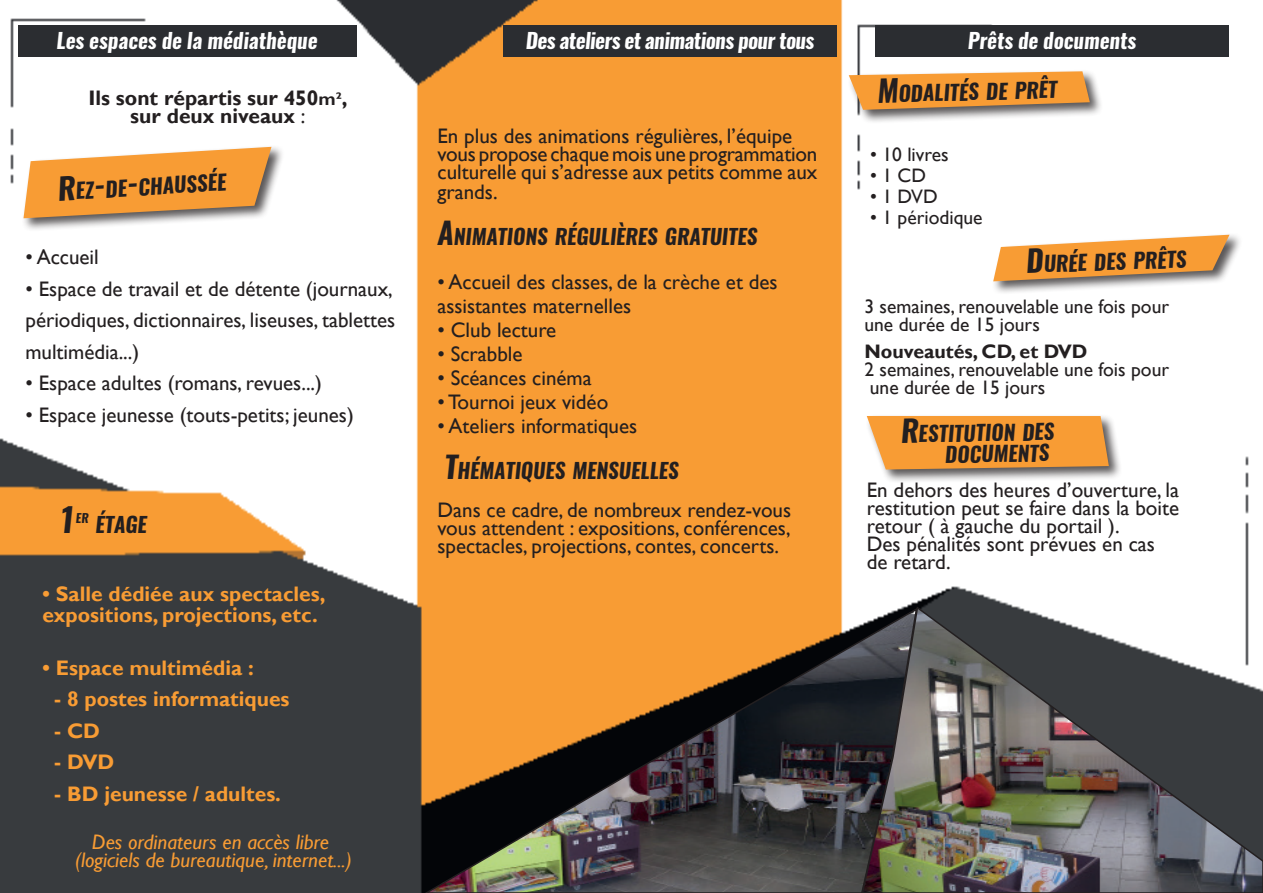
<style>
.page{position:relative;width:1263px;height:893px;background:#fff}
.page>*{position:absolute;margin:0;border:0;box-sizing:border-box;transform-origin:0 0}
.t1{font:italic 700 33px "Oswald";color:#231f20}
.t2{font:21px/18px "Gill Sans";color:#231f20}
.t3{font:italic 700 21px/21px "Oswald";color:#231f20;text-align:right}
.t4{font:700 21px/21px "Gill Sans";color:#f89c34}
.t5{font:italic 21px/18px "Gill Sans";color:#f89c34;text-align:center}
.t6{font:italic 700 21px "Oswald";color:#fff}
.t7{font:700 21px/18px "Gill Sans";color:#231f20;text-align:center}
.t8{font:italic 700 21px "Oswald";letter-spacing:-.025em;color:#fff}
.t9{font:19.5px/18px "Gill Sans";color:#231f20}
.t10{font:700 19.5px "Gill Sans";color:#231f20}
.t11{font:italic 700 12.3px "Oswald";color:#231f20}
.s1{font-size:18px}
.s2{font-weight:400}
.s3{font-size:30px}
</style>
<div class="page">
<img style="left:0;top:0;width:1249px;height:893px">
<div style="left:18px;top:25px;width:338px;height:31px;background:#2b2d31"></div>
<div style="left:503px;top:25px;width:334px;height:31px;background:#2b2d31"></div>
<div style="left:875px;top:25px;width:354px;height:31px;background:#2b2d31"></div>
<svg style="left:421px;top:607px;width:439px;height:286px;background:#7e5b34"></svg>
<img style="left:860px;top:606px;width:403px;height:287px">
<div style="left:22px;top:145px;width:263px;height:87px;background:#231f20;opacity:.75"></div>
<svg style="left:23px;top:147px;width:248px;height:71px;background:#eda656"></svg>
<div style="left:847px;top:70px;width:256px;height:54px;background:#231f20;opacity:.75"></div>
<div style="left:991px;top:233px;width:252px;height:62px;background:#231f20;opacity:.75"></div>
<svg style="left:993px;top:235px;width:236px;height:46px;background:#e9a85e"></svg>
<div style="left:865px;top:414px;width:258px;height:70px;background:#231f20;opacity:.75"></div>
<svg style="left:867px;top:416px;width:242px;height:53px;background:#f39e3e"></svg>
<svg style="left:849px;top:71px;width:241px;height:39px;background:#e99f4b"></svg>
<p class="t6" style="left:57px;top:26px;width:262px">Les espaces de la médiathèque</p>
<p class="t8" style="left:526px;top:26px;width:290px">Des ateliers et animations pour tous</p>
<p class="t7" style="left:88px;top:90px;width:260px">Ils sont répartis sur 450<span class="s1">m²</span>, sur deux niveaux <span class="s2">:</span></p>
<p class="t3" style="left:57px;top:183px;width:170px;rotate:-4deg"><span class="s3">R</span>EZ<span class="s3">-</span>DE<span class="s3">-</span>CHAUSSÉE</p>
<p class="t2" style="left:26px;top:249px;width:75px">• Accueil</p>
<p class="t2" style="left:26px;top:273px;width:371px;line-height:31.5px">• Espace de travail et de détente (journaux, périodiques, dictionnaires, liseuses, tablettes multimédia...)</p>
<p class="t2" style="left:26px;top:375px;width:298px">• Espace adultes (romans, revues...)</p>
<p class="t2" style="left:26px;top:406px;width:330px">• Espace jeunesse (touts-petits; jeunes)</p>
<h1 class="t1" style="left:58px;top:497px;width:19px">1</h1>
<p class="t11" style="left:76px;top:510px;width:14px">ER</p>
<p class="t3" style="left:95px;top:515px;width:53px">ÉTAGE</p>
<p class="t4" style="left:43px;top:584px;width:284px">• Salle dédiée aux spectacles, expositions, projections, etc.</p>
<p class="t4" style="left:43px;top:658px;width:213px">• Espace multimédia :</p>
<p class="t4" style="left:54px;top:689px;width:237px">- 8 postes informatiques</p>
<p class="t4" style="left:54px;top:721px;width:47px">- CD</p>
<p class="t4" style="left:54px;top:752px;width:62px">- DVD</p>
<p class="t4" style="left:54px;top:784px;width:228px">- BD jeunesse / adultes.</p>
<p class="t5" style="left:75px;top:833px;width:278px">Des ordinateurs en accès libre (logiciels de bureautique, internet...)</p>
<p class="t2" style="left:437px;top:127px;width:381px;line-height:18.5px">En plus des animations régulières, l’équipe vous propose chaque mois une programmation culturelle qui s’adresse aux petits comme aux grands.</p>
<p class="t3" style="left:437px;top:227px;width:322px"><span class="s3">A</span>NIMATIONS RÉGULIÈRES GRATUITES</p>
<p class="t2" style="left:437px;top:270px;width:342px;line-height:24px">• Accueil des classes, de la crèche et des assistantes maternelles</p>
<p class="t2" style="left:437px;top:321px;width:120px">• Club lecture</p>
<p class="t2" style="left:437px;top:345px;width:87px">• Scrabble</p>
<p class="t2" style="left:437px;top:369px;width:156px">• Scéances cinéma</p>
<p class="t2" style="left:437px;top:393px;width:172px">• Tournoi jeux vidéo</p>
<p class="t2" style="left:437px;top:417px;width:201px">• Ateliers informatiques</p>
<p class="t3" style="left:444px;top:461px;width:236px"><span class="s3">T</span>HÉMATIQUES MENSUELLES</p>
<p class="t2" style="left:437px;top:501px;width:355px;text-align:justify">Dans ce cadre, de nombreux rendez-vous vous attendent : expositions, conférences, spectacles, projections, contes, concerts.</p>
<p class="t6" style="left:968px;top:26px;width:170px">Prêts de documents</p>
<p class="t3" style="left:898px;top:84px;width:160px;rotate:-2deg">ODALITÉS DE PRÊT</p>
<p class="t9" style="left:870px;top:145px;width:80px">• 10 livres</p>
<p class="t9" style="left:870px;top:166px;width:57px">• 1 CD</p>
<p class="t9" style="left:870px;top:187px;width:69px">• 1 DVD</p>
<p class="t9" style="left:870px;top:208px;width:114px">• 1 périodique</p>
<p class="t3" style="left:1026px;top:255px;width:162px;rotate:-2deg"><span class="s3">D</span>URÉE DES PRÊTS</p>
<p class="t9" style="left:864px;top:298px;width:306px">3 semaines, renouvelable une fois pour une durée de 15 jours</p>
<p class="t10" style="left:864px;top:340px;width:225px">Nouveautés, CD, et DVD</p>
<p class="t9" style="left:864px;top:361px;width:306px">2 semaines, renouvelable une fois pour une durée de 15 jours</p>
<p class="t3" style="left:901px;top:424px;width:155px;rotate:-1deg"><span class="s3">R</span>ESTITUTION DES<br>DOCUM ENTS</p>
<p class="t2" style="left:867px;top:481px;width:314px">En dehors des heures d’ouverture, la restitution peut se faire dans la boite retour ( à gauche du portail ).<br>Des pénalités sont prévues en cas de retard.</p>
</div>
